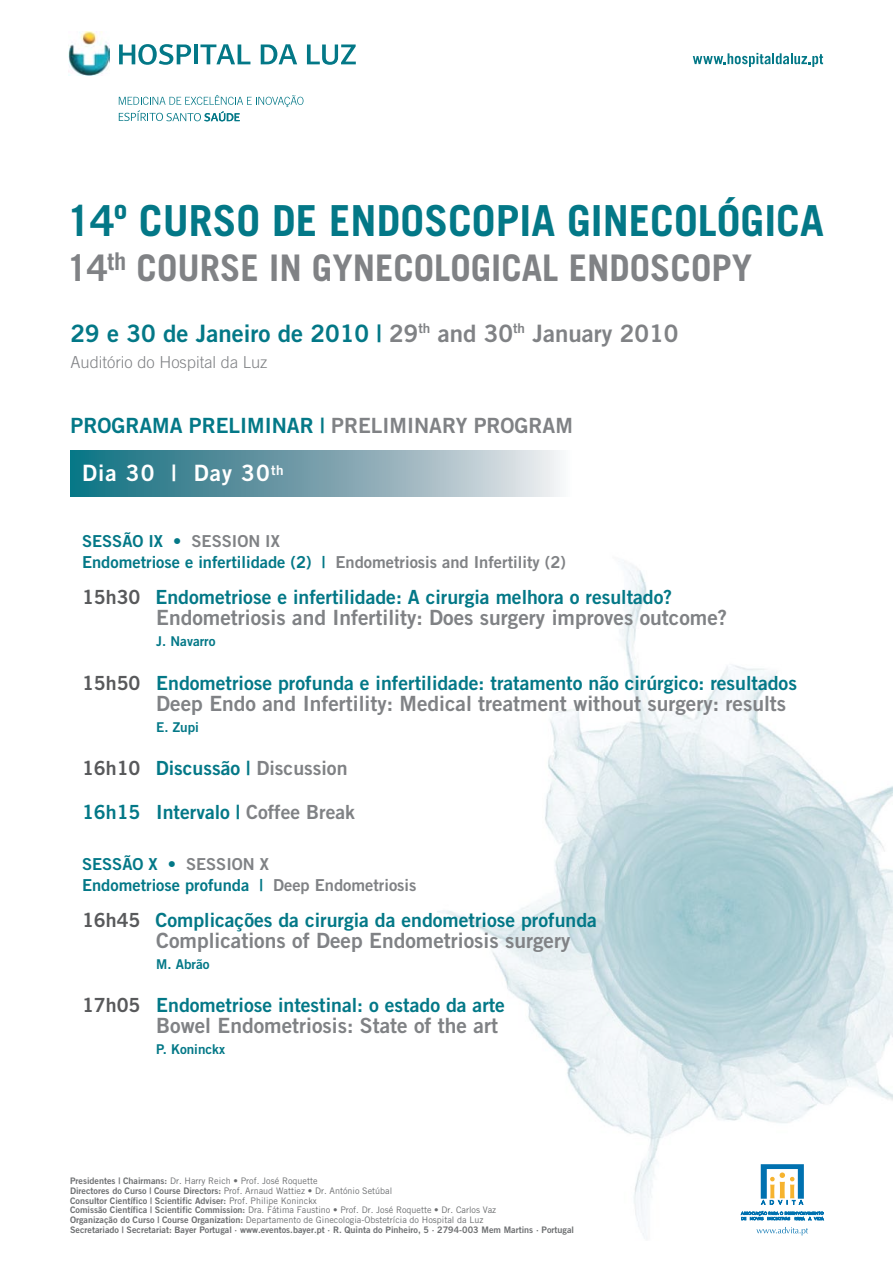
<style>
.page{position:relative;width:893px;height:1263px;background:#fff}
.page>*{position:absolute;margin:0;border:0;box-sizing:border-box;transform-origin:0 0}
.t1{font:700 42.75px "Trade Gothic LT Std";color:#037887}
.t2{font:700 36.6px "Trade Gothic LT Std";color:#808285}
.t3{font:24px "Trade Gothic LT Std Bd 2";color:#037887}
.t4{font:22.5px "Trade Gothic LT Std Bd 2";letter-spacing:.05em;color:#fff}
.t5{font:21px "Trade Gothic LT Std Bd 2";color:#808285}
.t6{font:21px "Trade Gothic LT Std Bd 2";color:#037887}
.t7{font:19.5px "Trade Gothic LT Std Bd 2";color:#037887}
.t8{font:16.5px/21px "Trade Gothic LT Std Bd 2";color:#037887}
.t9{font:300 16.5px "Trade Gothic LT Std";color:#808285}
.t10{font:13.5px "Trade Gothic LT Std Bd 2";color:#037887}
.t11{font:9px/9.8px "Trade Gothic LT Std";color:#6d6f71}
.t12{font:9px "Trade Gothic LT Std Bd 2";color:#6d6f71}
.s1{color:#808285}
.s2{color:#58595b}
.s3{font-family:"Trade Gothic LT Std Bd 2"}
.s4{font-family:"Trade Gothic LT Std"}
</style>
<div class="page">
<img style="left:437px;top:565px;width:456px;height:674px">
<svg style="left:693px;top:53px;width:130px;height:14px"></svg>
<svg style="left:119px;top:95px;width:184px;height:26px"></svg>
<svg style="left:119px;top:44px;width:72px;height:21px"></svg>
<hr style="left:194px;top:45px;width:4px;height:19px;background:#037887">
<svg style="left:200px;top:44px;width:50px;height:20px"></svg>
<svg style="left:261px;top:44px;width:36px;height:20px"></svg>
<svg style="left:307px;top:45px;width:49px;height:20px"></svg>
<img style="left:68px;top:31px;width:42px;height:45px">
<svg style="left:756px;top:1227px;width:52px;height:8px"></svg>
<svg style="left:761px;top:1164px;width:43px;height:41px"></svg>
<svg style="left:741px;top:1211px;width:83px;height:10px"></svg>
<svg style="left:70px;top:451px;width:490px;height:46px;background:#78a5b0"></svg>
<h1 class="t1" style="left:67px;top:194px;width:759px">14º CURSO DE ENDOSCOPIA GINECOLÓGICA</h1>
<h2 class="t2" style="left:67px;top:245px;width:687px">14<sup>th</sup> COURSE IN GYNECOLOGICAL ENDOSCOPY</h2>
<h3 class="t3" style="left:70px;top:319px;width:609px">29 e 30 de Janeiro de 2010 | <span class="s1">29</span><sup>th</sup> <span class="s1">and 30</span><sup>th</sup> <span class="s1">January 2010</span></h3>
<h3 class="t9" style="left:70px;top:352px;width:199px">Auditório do Hospital da Luz</h3>
<h3 class="t6" style="left:70px;top:413px;width:504px">PROGRAMA PRELIMINAR | <span class="s1">PRELIMINARY PROGRAM</span></h3>
<h3 class="t4" style="left:82px;top:459px;width:203px">Dia 30 | Day 30<sup>th</sup></h3>
<h3 class="t8" style="left:82px;top:530px;width:485px">SESSÃO IX • <span class="s1">SESSION IX<br></span>Endometriose e infertilidade (2) | <span class="s1">Endometriosis and Infertility (2)</span></h3>
<h3 class="t7" style="left:82px;top:585px;width:592px"><span class="s2">15h30</span> Endometriose e infertilidade: A cirurgia melhora o resultado?</h3>
<h3 class="t5" style="left:156px;top:605px;width:572px">Endometriosis and Infertility: Does surgery improves outcome?</h3>
<h3 class="t10" style="left:156px;top:633px;width:61px">J. Navarro</h3>
<h3 class="t7" style="left:82px;top:671px;width:716px"><span class="s2">15h50</span> Endometriose profunda e infertilidade: tratamento não cirúrgico: resultados</h3>
<h3 class="t5" style="left:156px;top:690px;width:631px">Deep Endo and Infertility: Medical treatment without surgery: results</h3>
<h3 class="t10" style="left:156px;top:718px;width:44px">E. Zupi</h3>
<h3 class="t7" style="left:82px;top:756px;width:267px"><span class="s2">16h10</span> Discussão | <span class="s1">Discussion</span></h3>
<h3 class="t7" style="left:82px;top:800px;width:274px">16h15 Intervalo | <span class="s1">Coffee Break</span></h3>
<h3 class="t8" style="left:82px;top:853px;width:336px">SESSÃO X • <span class="s1">SESSION X<br></span>Endometriose profunda | <span class="s1">Deep Endometriosis</span></h3>
<h3 class="t7" style="left:82px;top:908px;width:516px"><span class="s2">16h45</span> Complicações da cirurgia da endometriose profunda</h3>
<h3 class="t5" style="left:156px;top:927px;width:416px">Complications of Deep Endometriosis surgery</h3>
<h3 class="t10" style="left:156px;top:955px;width:55px">M. Abrão</h3>
<h3 class="t7" style="left:82px;top:993px;width:425px"><span class="s2">17h05</span> Endometriose intestinal: o estado da arte</h3>
<h3 class="t5" style="left:156px;top:1013px;width:343px">Bowel Endometriosis: State of the art</h3>
<h3 class="t10" style="left:156px;top:1041px;width:70px">P. Koninckx</h3>
<p class="t11" style="left:70px;top:1176px;width:324px"><span class="s3">Presidentes | Chairmans:</span> Dr. Harry Reich • Prof. José Roquette<br><span class="s3">Directores do Curso | Course Directors:</span> Prof. Arnaud Wattiez • Dr. António Setúbal</p>
<p class="t12" style="left:70px;top:1195px;width:248px">Consultor Científico | Scientific Adviser: <span class="s4">Prof. Philipe Koninckx</span></p>
<p class="t11" style="left:70px;top:1205px;width:428px"><span class="s3">Comissão Científica | Scientific Commission:</span> Dra. Fátima Faustino • Prof. Dr. José Roquette • Dr. Carlos Vaz<br><span class="s3">Organização do Curso | Course Organization:</span> Departamento de Ginecologia-Obstetrícia do Hospital da Luz</p>
<p class="t12" style="left:70px;top:1224px;width:505px">Secretariado | Secretariat: Bayer Portugal · www.eventos.bayer.pt · R. Quinta do Pinheiro, 5 · 2794-003 Mem Martins · Portugal</p>
</div>
